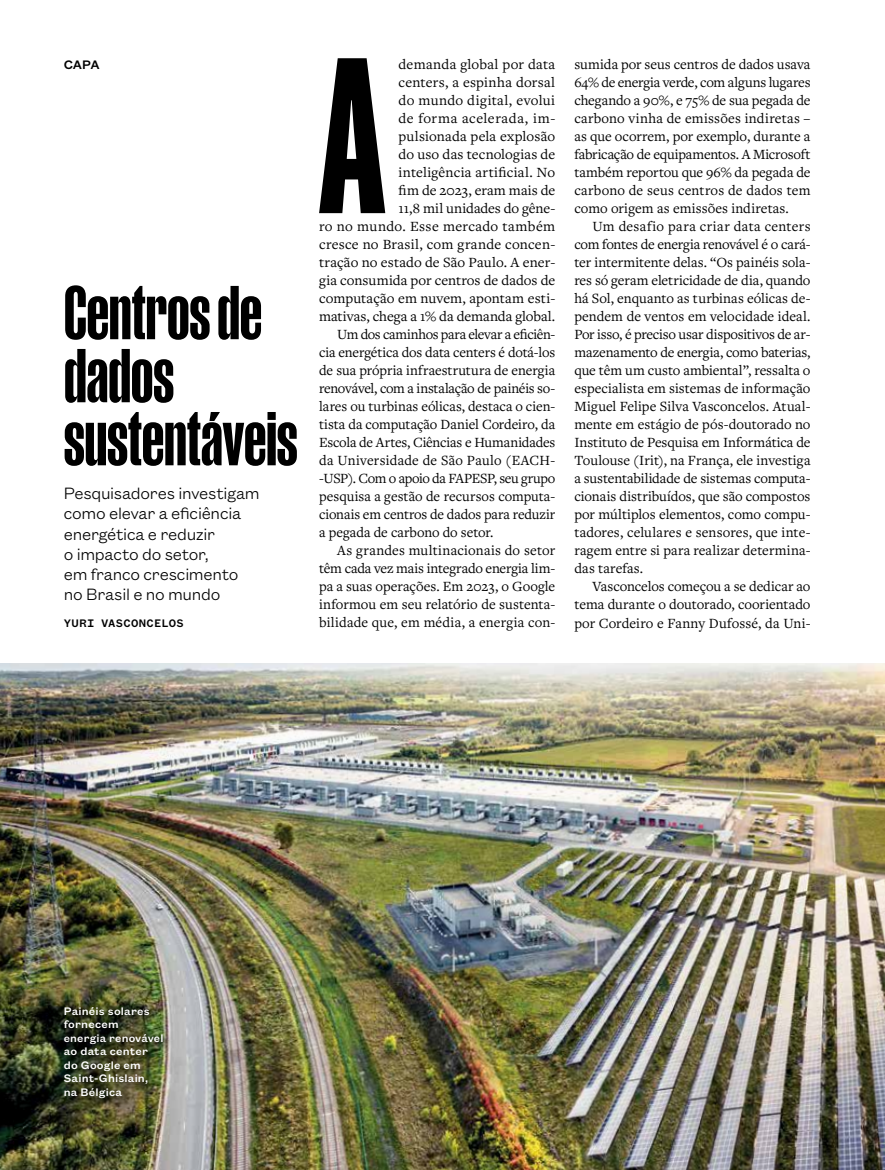
<style>
.page{position:relative;width:885px;height:1170px;background:#fff}
.page>*{position:absolute;margin:0;border:0;box-sizing:border-box;transform-origin:0 0}
.t1{font:700 209.25px "Manuka";color:#000}
.t2{font:700 72px/63px "Manuka";letter-spacing:-.005em;color:#000}
.t3{font:18px/20.2px "Founders Gtsk Txt Lt";letter-spacing:-.02em;color:#000}
.t4{font:14.7px/18px "Freight Text Pro";letter-spacing:.005em;color:#000;text-align:justify}
.t5{font:14.7px "Freight Text Pro";letter-spacing:-.015em;color:#000}
.t6{font:14.7px "Freight Text Pro";letter-spacing:-.02em;color:#000}
.t7{font:14.7px "Freight Text Pro";letter-spacing:-.025em;color:#000}
.t8{font:14.7px "Freight Text Pro";letter-spacing:.025em;color:#000}
.t9{font:14.7px "Freight Text Pro";letter-spacing:.04em;color:#000}
.t10{font:13.5px "Founders Gtsk Txt Med";color:#000}
.t11{font:12px/13.5px "Founders Gtsk Txt Med";letter-spacing:.015em;color:#fff}
.t12{font:500 12px "Founders Grotesk Mono";letter-spacing:.02em;color:#000}
</style>
<div class="page">
<img style="left:0;top:663px;width:884px;height:506px">
<img style="left:61px;top:1003px;width:111px;height:104px">
<p class="t10" style="left:64px;top:55px;width:37px">CAPA</p>
<h1 class="t1" style="left:318px;top:27px;width:69px">A</h1>
<p class="t4" style="left:398px;top:55px;width:158px">demanda global por data</p>
<p class="t4" style="left:398px;top:73px;width:158px">centers, a espinha dorsal</p>
<p class="t4" style="left:398px;top:91px;width:158px">do mundo digital, evolui</p>
<p class="t9" style="left:398px;top:109px;width:158px">de forma acelerada, im-</p>
<p class="t4" style="left:398px;top:127px;width:158px">pulsionada pela explosão</p>
<p class="t4" style="left:398px;top:145px;width:158px">do uso das tecnologias de</p>
<p class="t4" style="left:398px;top:163px;width:158px">inteligência artificial. No</p>
<p class="t4" style="left:398px;top:181px;width:158px">fim de 2023, eram mais de</p>
<p class="t4" style="left:398px;top:199px;width:158px">11,8 mil unidades do gêne-</p>
<p class="t8" style="left:319px;top:217px;width:238px">ro no mundo. Esse mercado também</p>
<p class="t4" style="left:319px;top:235px;width:237px">cresce no Brasil, com grande concen-</p>
<p class="t4" style="left:319px;top:253px;width:237px">tração no estado de São Paulo. A ener-</p>
<p class="t4" style="left:319px;top:271px;width:238px">gia consumida por centros de dados de</p>
<p class="t4" style="left:319px;top:289px;width:237px">computação em nuvem, apontam esti-</p>
<p class="t4" style="left:319px;top:307px;width:237px">mativas, chega a 1% da demanda global.</p>
<p class="t6" style="left:337px;top:325px;width:219px">Um dos caminhos para elevar a eficiên-</p>
<p class="t4" style="left:319px;top:343px;width:237px">cia energética dos data centers é dotá-los</p>
<p class="t4" style="left:319px;top:361px;width:237px">de sua própria infraestrutura de energia</p>
<p class="t5" style="left:319px;top:379px;width:237px">renovável, com a instalação de painéis so-</p>
<p class="t4" style="left:319px;top:397px;width:237px">lares ou turbinas eólicas, destaca o cien-</p>
<p class="t4" style="left:319px;top:415px;width:237px">tista da computação Daniel Cordeiro, da</p>
<p class="t4" style="left:319px;top:433px;width:238px">Escola de Artes, Ciências e Humanidades</p>
<p class="t4" style="left:319px;top:451px;width:237px">da Universidade de São Paulo (EACH-</p>
<p class="t7" style="left:319px;top:469px;width:238px">-USP). Com o apoio da FAPESP, seu grupo</p>
<p class="t4" style="left:319px;top:487px;width:237px">pesquisa a gestão de recursos computa-</p>
<p class="t4" style="left:319px;top:505px;width:237px">cionais em centros de dados para reduzir</p>
<p class="t4" style="left:319px;top:523px;width:176px">a pegada de carbono do setor.</p>
<p class="t4" style="left:337px;top:541px;width:219px">As grandes multinacionais do setor</p>
<p class="t5" style="left:319px;top:559px;width:237px">têm cada vez mais integrado energia lim-</p>
<p class="t4" style="left:319px;top:577px;width:237px">pa a suas operações. Em 2023, o Google</p>
<p class="t4" style="left:319px;top:595px;width:237px">informou em seu relatório de sustenta-</p>
<p class="t4" style="left:319px;top:613px;width:237px">bilidade que, em média, a energia con-</p>
<h2 class="t2" style="left:64px;top:280px;width:235px">Centros de dados sustentáveis</h2>
<p class="t3" style="left:64px;top:482px;width:197px">Pesquisadores investigam como elevar a eficiência energética e reduzir<br>o impacto do setor,<br>em franco crescimento no Brasil e no mundo</p>
<p class="t12" style="left:64px;top:617px;width:121px">YURI VASCONCELOS</p>
<p class="t4" style="left:574px;top:55px;width:237px">sumida por seus centros de dados usava 64% de energia verde, com alguns lugares chegando a 90%, e 75% de sua pegada de carbono vinha de emissões indiretas – as que ocorrem, por exemplo, durante a fabricação de equipamentos. A Microsoft também reportou que 96% da pegada de carbono de seus centros de dados tem como origem as emissões indiretas.</p>
<p class="t4" style="left:574px;top:217px;width:238px;text-indent:18px">Um desafio para criar data centers com fontes de energia renovável é o cará&shy;ter intermitente delas. “Os painéis sola&shy;res só geram eletricidade de dia, quando há Sol, enquanto as turbinas eólicas de&shy;pendem de ventos em velocidade ideal.<br>Por isso, é preciso usar dispositivos de ar&shy;mazenamento de energia, como baterias, que têm um custo ambiental”, ressalta o especialista em sistemas de informação Miguel Felipe Silva Vasconcelos. Atual&shy;mente em estágio de pós-doutorado no Instituto de Pesquisa em Informática de Toulouse (Irit), na França, ele investiga a sustentabilidade de sistemas computa&shy;cionais distribuídos, que são compostos por múltiplos elementos, como compu&shy;tadores, celulares e sensores, que inte&shy;ragem entre si para realizar determina&shy;das tarefas.</p>
<p class="t4" style="left:574px;top:577px;width:238px;text-indent:18px">Vasconcelos começou a se dedicar ao tema durante o doutorado, coorientado por Cordeiro e Fanny Dufossé, da Uni-</p>
<p class="t11" style="left:64px;top:1003px;width:101px">Painéis solares fornecem energia renovável ao data center do Google em<br>Saint-Ghislain, na Bélgica</p>
</div>
